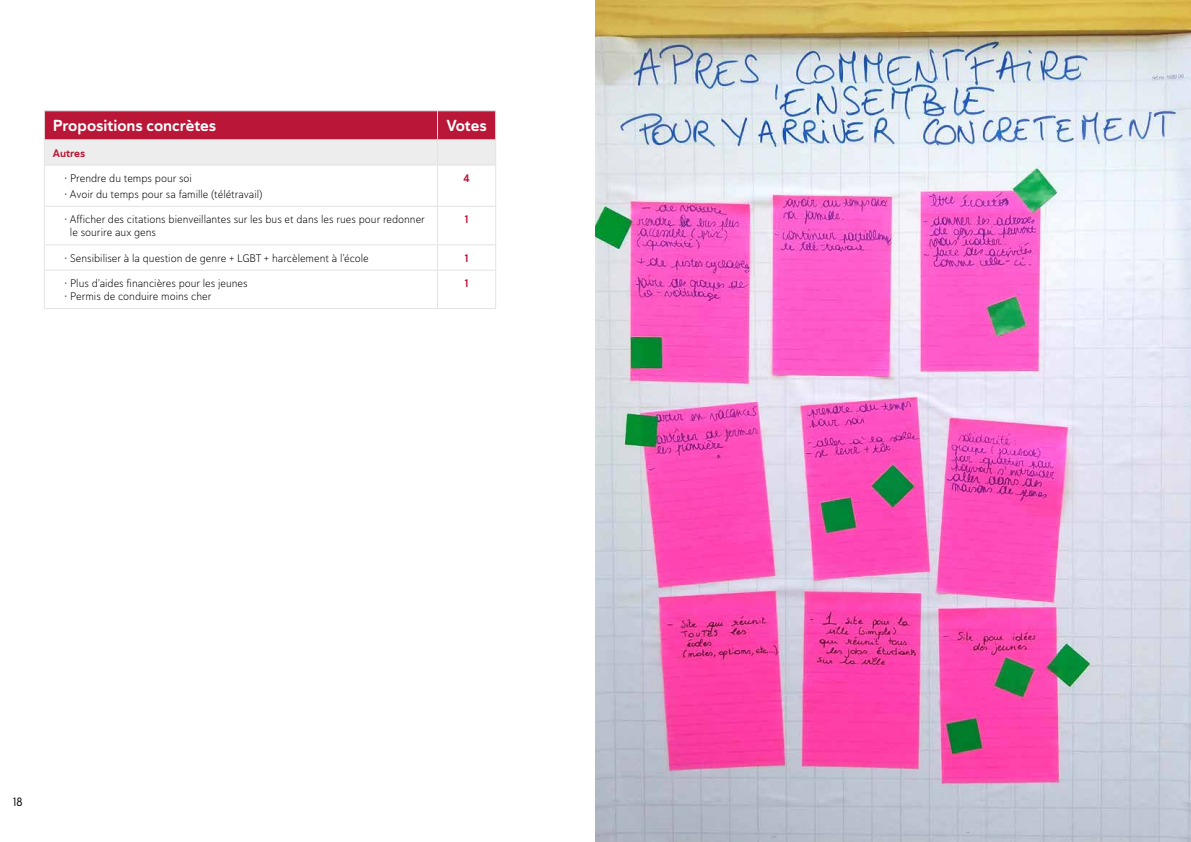
<style>
.page{position:relative;width:1191px;height:842px;background:#fff}
.page>*{position:absolute;margin:0;border:0;box-sizing:border-box;transform-origin:0 0}
.t1{font:16px "Haboro Soft Nor Bol";color:#fff}
.t2{font:12px "Haboro Soft Con Reg";color:#000}
.t3{font:11px/13.2px "Haboro Soft Nor Lig";color:#000}
.t4{font:11px "Haboro Soft Nor Bol";color:#ba1637}
</style>
<div class="page">
<svg style="left:44px;top:111px;width:452px;height:54px;background:#d27d8e"></svg>
<hr style="left:44px;top:165px;width:393px;height:1px;background:#e3e3e3">
<hr style="left:44px;top:165px;width:1px;height:41px;background:#e3e3e3">
<hr style="left:437px;top:165px;width:59px;height:1px;background:#e3e3e3">
<hr style="left:437px;top:165px;width:1px;height:41px;background:#e3e3e3">
<hr style="left:495px;top:165px;width:1px;height:41px;background:#e3e3e3">
<hr style="left:44px;top:206px;width:393px;height:1px;background:#e3e3e3">
<hr style="left:44px;top:207px;width:1px;height:38px;background:#e3e3e3">
<hr style="left:437px;top:206px;width:59px;height:1px;background:#e3e3e3">
<hr style="left:437px;top:207px;width:1px;height:38px;background:#e3e3e3">
<hr style="left:495px;top:207px;width:1px;height:38px;background:#e3e3e3">
<hr style="left:44px;top:245px;width:393px;height:1px;background:#e3e3e3">
<svg style="left:44px;top:246px;width:1px;height:24px"></svg>
<hr style="left:437px;top:245px;width:59px;height:1px;background:#e3e3e3">
<svg style="left:437px;top:246px;width:1px;height:24px"></svg>
<svg style="left:495px;top:246px;width:1px;height:24px"></svg>
<hr style="left:44px;top:270px;width:393px;height:1px;background:#e3e3e3">
<hr style="left:44px;top:270px;width:1px;height:38px;background:#e3e3e3">
<hr style="left:437px;top:270px;width:59px;height:1px;background:#e3e3e3">
<hr style="left:437px;top:270px;width:1px;height:38px;background:#e3e3e3">
<hr style="left:495px;top:270px;width:1px;height:38px;background:#e3e3e3">
<hr style="left:44px;top:308px;width:393px;height:1px;background:#e3e3e3">
<hr style="left:437px;top:308px;width:59px;height:1px;background:#e3e3e3">
<img style="left:595px;top:0;width:596px;height:842px">
<h1 class="t1" style="left:53px;top:115px;width:165px">Propositions concrètes</h1>
<h1 class="t1" style="left:446px;top:115px;width:42px">Votes</h1>
<p class="t4" style="left:53px;top:146px;width:34px">Autres</p>
<p class="t3" style="left:64px;top:171px;width:129px">• Prendre du temps pour soi</p>
<p class="t3" style="left:64px;top:187px;width:200px">• Avoir du temps pour sa famille (télétravail)</p>
<p class="t4" style="left:463px;top:171px;width:8px">4</p>
<p class="t3" style="left:70px;top:213px;width:357px;text-indent:-6px">• Afficher des citations bienveillantes sur les bus et dans les rues pour redonner le sourire aux gens</p>
<p class="t4" style="left:465px;top:212px;width:5px">1</p>
<p class="t3" style="left:64px;top:251px;width:306px">• Sensibiliser à la question de genre + LGBT + harcèlement à l’école</p>
<p class="t4" style="left:465px;top:251px;width:5px">1</p>
<p class="t3" style="left:64px;top:276px;width:185px">• Plus d’aides financières pour les jeunes</p>
<p class="t3" style="left:64px;top:289px;width:149px">• Permis de conduire moins cher</p>
<p class="t4" style="left:465px;top:276px;width:5px">1</p>
<p class="t2" style="left:13px;top:794px;width:11px">18</p>
</div>
